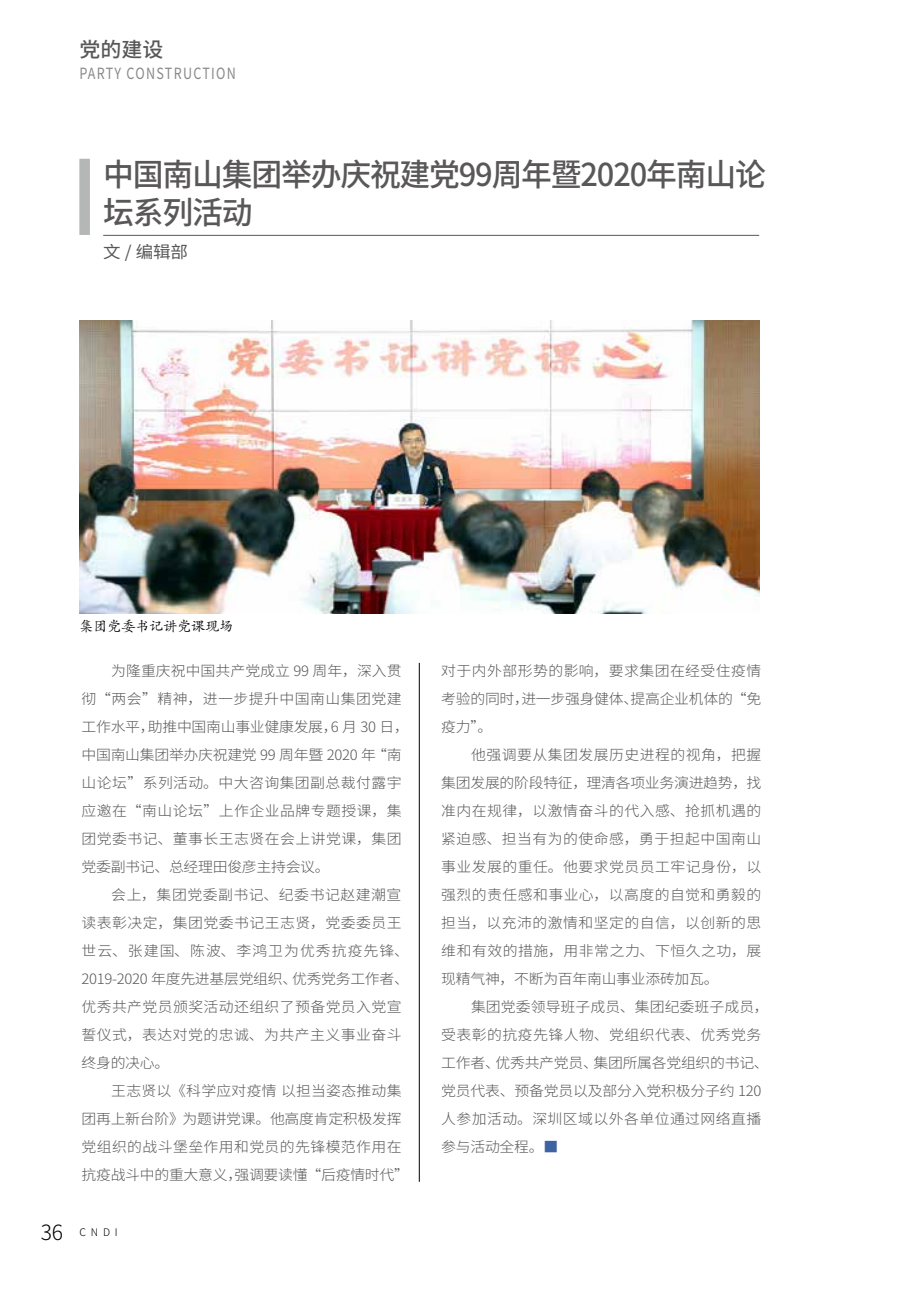
<style>
.page{position:relative;width:918px;height:1290px;background:#fff}
.page>*{position:absolute;margin:0;border:0;box-sizing:border-box;transform-origin:0 0}
.t1{font:500 31.5px/37.8px "Source Han Sans CN";letter-spacing:-.04em;color:#595757}
.t2{font:500 20.65px "Source Han Sans CN";color:#595757}
.t3{font:16.8px "Source Han Sans CN";color:#595757;scale:1.04 1}
.t4{font:15.4px "Source Han Sans CN";letter-spacing:.1em;color:#898989;scale:.82 1}
.t5{font:300 14.35px/28px "Source Han Sans CN";letter-spacing:.025em;color:#595757;scale:1.04 1}
.t6{font:300 14.35px/28px "Source Han Sans CN";letter-spacing:.005em;color:#595757;scale:1.04 1}
.t7{font:14px "FZKTK GBK1 0";color:#000}
.t8{font:300 10.5px "Source Han Sans CN";color:#000}
.s1{font-size:21px}
.s2{color:#3e63a1}
</style>
<div class="page">
<hr style="left:103px;top:235px;width:656px;height:1px;background:#595757">
<div style="left:79px;top:159px;width:11px;height:76px;background:#b5b6b6"></div>
<hr style="left:419px;top:663px;width:1px;height:519px;background:#000">
<img style="left:79px;top:320px;width:680px;height:294px">
<h2 class="t2" style="left:79px;top:38px;width:85px">党的建设</h2>
<p class="t4" style="left:79px;top:66px;width:192px">PARTY CONSTRUCTION</p>
<h1 class="t1" style="left:103px;top:157px;width:664px">中国南山集团举办庆祝建党99周年暨2020年南山论坛系列活动</h1>
<p class="t3" style="left:103px;top:243px;width:83px">文 / 编辑部</p>
<p class="t7" style="left:79px;top:619px;width:156px">集团党委书记讲党课现场</p>
<p class="t5" style="left:82px;top:656px;width:316px;text-indent:30px">为隆重庆祝中国共产党成立 99 周年，深入贯彻“两会”精神，进一步提升中国南山集团党建工作水平，助推中国南山事业健康发展，6 月 30 日，中国南山集团举办庆祝建党 99 周年暨 2020 年“南山论坛”系列活动。中大咨询集团副总裁付露宇应邀在“南山论坛”上作企业品牌专题授课，集团党委书记、董事长王志贤在会上讲党课，集团党委副书记、总经理田俊彦主持会议。</p>
<p class="t5" style="left:82px;top:880px;width:316px;text-indent:30px">会上，集团党委副书记、纪委书记赵建潮宣读表彰决定，集团党委书记王志贤，党委委员王世云、张建国、陈波、李鸿卫为优秀抗疫先锋、<br>2019-2020 年度先进基层党组织、优秀党务工作者、优秀共产党员颁奖活动还组织了预备党员入党宣誓仪式，表达对党的忠诚、为共产主义事业奋斗终身的决心。</p>
<p class="t5" style="left:82px;top:1076px;width:316px;text-indent:30px">王志贤以《科学应对疫情 以担当姿态推动集团再上新台阶》为题讲党课。他高度肯定积极发挥党组织的战斗堡垒作用和党员的先锋模范作用在抗疫战斗中的重大意义，强调要读懂“后疫情时代”</p>
<p class="t8" style="left:41px;top:1227px;width:79px"><span class="s1">36</span> CNDI</p>
<p class="t5" style="left:441px;top:656px;width:309px;text-align:justify">对于内外部形势的影响，要求集团在经受住疫情考验的同时，进一步强身健体、提高企业机体的“免疫力”。</p>
<p class="t5" style="left:441px;top:740px;width:309px;text-align:justify;text-indent:30px">他强调要从集团发展历史进程的视角，把握集团发展的阶段特征，理清各项业务演进趋势，找准内在规律，以激情奋斗的代入感、抢抓机遇的紧迫感、担当有为的使命感，勇于担起中国南山事业发展的重任。他要求党员员工牢记身份，以强烈的责任感和事业心，以高度的自觉和勇毅的担当，以充沛的激情和坚定的自信，以创新的思维和有效的措施，用非常之力、下恒久之功，展现精气神，不断为百年南山事业添砖加瓦。</p>
<p class="t6" style="left:441px;top:992px;width:316px;text-indent:30px">集团党委领导班子成员、集团纪委班子成员，受表彰的抗疫先锋人物、党组织代表、优秀党务工作者、优秀共产党员、集团所属各党组织的书记、党员代表、预备党员以及部分入党积极分子约 120人参加活动。深圳区域以外各单位通过网络直播参与活动全程。<span class="s2">■</span></p>
</div>
